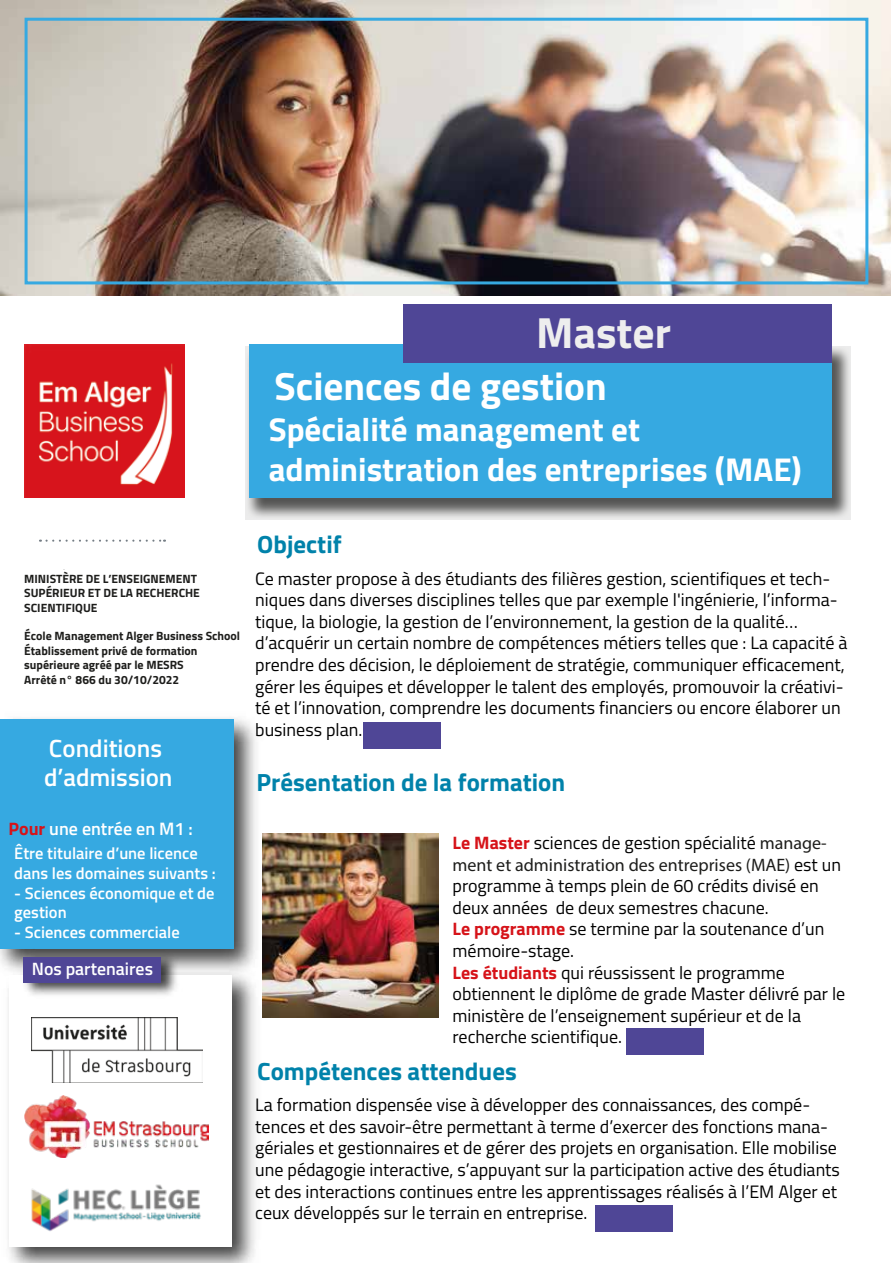
<style>
.page{position:relative;width:893px;height:1263px;background:#fff}
.page>*{position:absolute;margin:0;border:0;box-sizing:border-box;transform-origin:0 0}
.t1{font:700 43.65px "Titillium";color:#eee}
.t2{font:700 39.3px "Titillium";color:#fff}
.t3{font:700 33px/39.6px "Titillium";color:#fff}
.t4{font:700 24.9px "Titillium";color:#0082aa}
.t5{font:600 24.9px/29.8px "Titillium";color:#fff}
.t6{font:18px/21.6px "Titillium";color:#010101}
.t7{font:18px "Myriad Pro";color:#1d1d1b}
.t8{font:600 18px "Titillium";color:#fff}
.t9{font:600 17.85px "Titillium";color:#fff}
.t10{font:600 16.5px/19.8px "Titillium";color:#fff}
.t11{font:700 12px/14.4px "Titillium";color:#1d1d1b}
.s1{font-weight:700;color:#d61319}
.s2{font-family:"Myriad Pro";color:#1d1d1b}
.s3{font-family:"Titillium";color:#010101}
</style>
<div class="page">
<img style="left:0;top:0;width:891px;height:295px">
<img style="left:0;top:718px;width:267px;height:245px">
<div style="left:0;top:720px;width:234px;height:229px;background:#36a9e1"></div>
<div style="left:626px;top:1028px;width:77px;height:26px;background:#4f4696"></div>
<div style="left:596px;top:1205px;width:77px;height:26px;background:#4f4696"></div>
<div style="left:364px;top:723px;width:77px;height:26px;background:#4f4696"></div>
<svg style="left:40px;top:540px;width:125px;height:2px"></svg>
<img style="left:24px;top:344px;width:160px;height:154px">
<svg style="left:246px;top:346px;width:605px;height:173px;background:#989999"></svg>
<div style="left:249px;top:344px;width:582px;height:154px;background:#36a9e1"></div>
<div style="left:403px;top:304px;width:428px;height:58px;background:#4f4696"></div>
<div style="left:25px;top:18px;width:843px;height:266px;border:3px solid #36a9e1"></div>
<img style="left:2px;top:963px;width:264px;height:300px">
<div style="left:9px;top:975px;width:223px;height:271px;background:#fff"></div>
<img style="left:31px;top:1184px;width:170px;height:47px">
<img style="left:31px;top:1017px;width:172px;height:65px">
<img style="left:25px;top:1096px;width:184px;height:62px">
<img style="left:19px;top:949px;width:163px;height:46px">
<div style="left:23px;top:957px;width:138px;height:26px;background:#4f4696"></div>
<img style="left:263px;top:834px;width:176px;height:183px">
<h1 class="t1" style="left:536px;top:299px;width:136px">Master</h1>
<h2 class="t2" style="left:275px;top:356px;width:334px">Sciences de gestion</h2>
<h3 class="t3" style="left:269px;top:408px;width:535px">Spécialité management et administration des entreprises (MAE)</h3>
<p class="t11" style="left:24px;top:571px;width:177px">MINISTÈRE DE L’ENSEIGNEMENT<br>SUPÉRIEUR ET DE LA RECHERCHE<br>SCIENTIFIQUE</p>
<p class="t11" style="left:24px;top:628px;width:217px">École Management Alger Business School<br>Établissement privé de formation supérieure agréé par le MESRS<br>Arrêté n° 866 du 30/10/2022</p>
<h3 class="t5" style="left:44px;top:732px;width:130px">Conditions d’admission</h3>
<p class="t8" style="left:9px;top:815px;width:186px"><span class="s1">Pour</span> une entrée en M1 :</p>
<p class="t10" style="left:14px;top:842px;width:203px">Être titulaire d’une licence dans les domaines suivants :</p>
<p class="t10" style="left:14px;top:882px;width:202px">- Sciences économique et de gestion</p>
<p class="t10" style="left:14px;top:921px;width:167px">- Sciences commerciale</p>
<p class="t9" style="left:32px;top:955px;width:123px">Nos partenaires</p>
<h3 class="t4" style="left:257px;top:525px;width:86px">Objectif</h3>
<p class="t6" style="left:255px;top:567px;width:594px">Ce master propose à des étudiants des filières gestion, scientifiques et tech&shy;niques dans diverses disciplines telles que par exemple l'ingénierie, l’informa&shy;tique, la biologie, la gestion de l’environnement, la gestion de la qualité… d’acquérir un certain nombre de compétences métiers telles que : La capacité à prendre des décision, le déploiement de stratégie, communiquer efficacement, gérer les équipes et développer le talent des employés, promouvoir la créativi&shy;té et l’innovation, comprendre les documents financiers ou encore élaborer un business plan.</p>
<h3 class="t4" style="left:257px;top:764px;width:310px">Présentation de la formation</h3>
<p class="t6" style="left:453px;top:831px;width:376px"><span class="s1">Le Master</span> sciences de gestion spécialité <span class="s2">manage-</span></p>
<p class="t7" style="left:453px;top:853px;width:390px">ment et administration des entreprises (MAE) <span class="s3">est un</span></p>
<p class="t6" style="left:453px;top:874px;width:394px">programme à temps plein de 60 crédits divisé en deux années de deux semestres chacune.<br><span class="s1">Le programme</span> se termine par la soutenance d’un mémoire-stage.<br><span class="s1">Les étudiants</span> qui réussissent le programme obtiennent le diplôme de grade Master délivré par le ministère de l’enseignement supérieur et de la recherche scientifique.</p>
<h3 class="t4" style="left:257px;top:1052px;width:261px">Compétences attendues</h3>
<p class="t6" style="left:255px;top:1093px;width:586px">La formation dispensée vise à développer des connaissances, des compé&shy;tences et des savoir-être permettant à terme d’exercer des fonctions mana&shy;gériales et gestionnaires et de gérer des projets en organisation. Elle mobilise une pédagogie interactive, s’appuyant sur la participation active des étudiants et des interactions continues entre les apprentissages réalisés à l’EM Alger et ceux développés sur le terrain en entreprise.</p>
</div>
